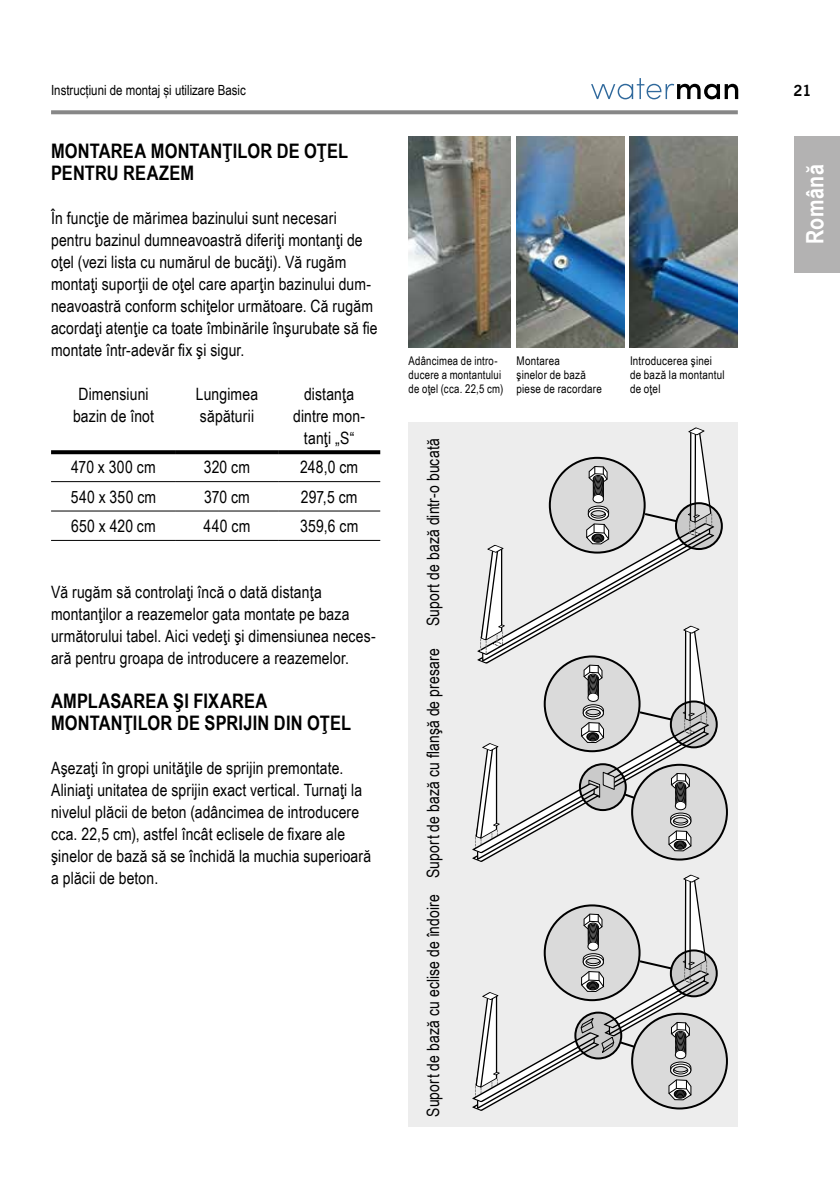
<style>
.page{position:relative;width:840px;height:1191px;background:#fff}
.page>*{position:absolute;margin:0;border:0;box-sizing:border-box;transform-origin:0 0}
.t1{font:700 24px "Arial Narrow";letter-spacing:.02em;color:#fff}
.t2{font:700 20px/22px "Arial Narrow";letter-spacing:.01em;color:#000}
.t3{font:17px/22px "Arial Narrow";letter-spacing:.01em;color:#000}
.t4{font:700 15px "News Gothic BT";color:#000}
.t5{font:14px "Arial Narrow";color:#000}
.t6{font:12px/14px "Arial Narrow";letter-spacing:.02em;color:#000}
</style>
<div class="page">
<svg style="left:51px;top:110px;width:686px;height:4px;fill:#878787"></svg>
<div style="left:794px;top:136px;width:45px;height:136px;background:#b3b2b2"></div>
<svg style="left:591px;top:78px;width:146px;height:21px"></svg>
<div style="left:408px;top:422px;width:329px;height:704px;background:#ededed"></div>
<svg style="left:51px;top:450px;width:125px;height:4px"></svg>
<svg style="left:176px;top:450px;width:102px;height:4px"></svg>
<svg style="left:278px;top:450px;width:102px;height:4px"></svg>
<hr style="left:51px;top:481px;width:125px;height:1px;background:#000">
<hr style="left:176px;top:481px;width:102px;height:1px;background:#000">
<hr style="left:278px;top:481px;width:102px;height:1px;background:#000">
<hr style="left:51px;top:510px;width:125px;height:1px;background:#000">
<hr style="left:176px;top:510px;width:102px;height:1px;background:#000">
<hr style="left:278px;top:510px;width:102px;height:1px;background:#000">
<hr style="left:51px;top:540px;width:125px;height:1px;background:#000">
<hr style="left:176px;top:540px;width:102px;height:1px;background:#000">
<hr style="left:278px;top:540px;width:102px;height:1px;background:#000">
<img style="left:408px;top:136px;width:102px;height:211px">
<img style="left:629px;top:136px;width:108px;height:211px">
<img style="left:516px;top:136px;width:108px;height:211px">
<svg style="left:472px;top:427px;width:266px;height:435px"></svg>
<svg style="left:472px;top:874px;width:266px;height:237px"></svg>
<p class="t5" style="left:51px;top:80px;width:196px">Instrucțiuni de montaj și utilizare Basic</p>
<p class="t2" style="left:51px;top:139px;width:298px">MONTAREA MONTANŢILOR DE OŢEL<br>PENTRU REAZEM</p>
<p class="t3" style="left:51px;top:206px;width:328px">În funcţie de mărimea bazinului sunt necesari pentru bazinul dumneavoastră diferiţi montanţi de oţel (vezi lista cu numărul de bucăţi). Vă rugăm montaţi suporţii de oţel care aparţin bazinului dum&shy;neavoastră conform schiţelor următoare. Că rugăm acordaţi atenţie ca toate îmbinările înşurubate să fie montate într-adevăr fix şi sigur.</p>
<p class="t3" style="left:73px;top:382px;width:82px;text-align:center">Dimensiuni bazin de înot</p>
<p class="t3" style="left:196px;top:382px;width:64px">Lungimea săpăturii</p>
<p class="t3" style="left:293px;top:382px;width:73px;text-align:center">distanţa dintre mon&shy;tanţi „S“</p>
<p class="t3" style="left:71px;top:455px;width:86px">470 x 300 cm</p>
<p class="t3" style="left:204px;top:455px;width:48px">320 cm</p>
<p class="t3" style="left:300px;top:455px;width:60px">248,0 cm</p>
<p class="t3" style="left:71px;top:485px;width:87px">540 x 350 cm</p>
<p class="t3" style="left:204px;top:485px;width:47px">370 cm</p>
<p class="t3" style="left:300px;top:485px;width:58px">297,5 cm</p>
<p class="t3" style="left:71px;top:514px;width:86px">650 x 420 cm</p>
<p class="t3" style="left:203px;top:514px;width:48px">440 cm</p>
<p class="t3" style="left:300px;top:514px;width:60px">359,6 cm</p>
<p class="t3" style="left:51px;top:580px;width:326px">Vă rugăm să controlaţi încă o dată distanţa montanţilor a reazemelor gata montate pe baza următorului tabel. Aici vedeţi şi dimensiunea neces&shy;ară pentru groapa de introducere a reazemelor.</p>
<p class="t2" style="left:51px;top:689px;width:301px">AMPLASAREA ŞI FIXAREA<br>MONTANŢILOR DE SPRIJIN DIN OŢEL</p>
<p class="t3" style="left:51px;top:756px;width:321px">Aşezaţi în gropi unităţile de sprijin premontate.<br>Aliniaţi unitatea de sprijin exact vertical. Turnaţi la nivelul plăcii de beton (adâncimea de introducere cca. 22,5 cm), astfel încât eclisele de fixare ale şinelor de bază să se închidă la muchia superioară a plăcii de beton.</p>
<p class="t6" style="left:408px;top:353px;width:96px">Adâncimea de intro&shy;ducere a montantului de oţel (cca. 22,5 cm)</p>
<p class="t6" style="left:516px;top:353px;width:87px">Montarea<br>şinelor de bază piese de racordare</p>
<p class="t6" style="left:629px;top:353px;width:96px">Introducerea şinei de bază la montantul de oţel</p>
<p class="t3" style="left:421px;top:626px;width:189px;rotate:-90deg">Suport de bază dintr-o bucată</p>
<p class="t3" style="left:421px;top:878px;width:231px;rotate:-90deg">Suport de bază cu flanşă de presare</p>
<p class="t3" style="left:421px;top:1116px;width:224px;rotate:-90deg">Suport de bază cu eclise de îndoire</p>
<p class="t4" style="left:793px;top:82px;width:20px">21</p>
<h1 class="t1" style="left:796px;top:244px;width:82px;rotate:-90deg">Română</h1>
</div>
